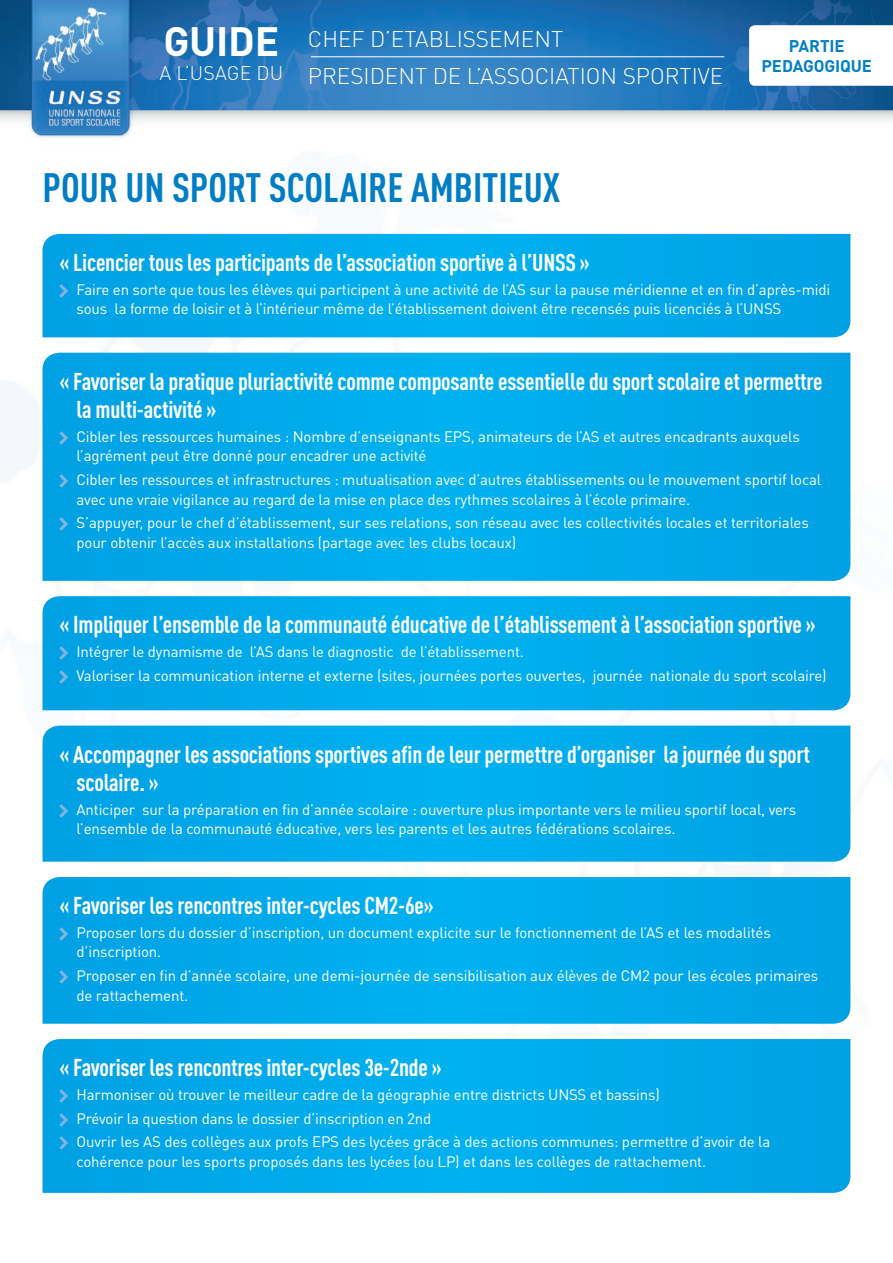
<style>
.page{position:relative;width:893px;height:1263px;background:#fff}
.page>*{position:absolute;margin:0;border:0;box-sizing:border-box;transform-origin:0 0}
.t1{font:700 40.5px "DIN Cond";color:#007ec5}
.t2{font:700 40.5px "DIN Pro";letter-spacing:-.005em;color:#fff}
.t3{font:700 24px/28.5px "DIN Cond";letter-spacing:-.01em;color:#fff}
.t4{font:300 22.5px/37px "DIN Pro";color:#fff}
.t5{font:300 19.5px "DIN Pro";letter-spacing:.01em;color:#fff}
.t6{font:700 16.8px/19.8px "DIN Pro";letter-spacing:-.005em;color:#007ec5;text-align:center}
.t7{font:15px/19.5px "DIN Pro";letter-spacing:-.01em;color:#fff}
</style>
<div class="page">
<img style="left:0;top:0;width:893px;height:1193px">
<svg style="left:749px;top:25px;width:144px;height:61px"></svg>
<hr style="left:311px;top:56px;width:413px;height:1px;background:#fff">
<div style="left:43px;top:1039px;width:807px;height:154px;background:#00a9e9"></div>
<div style="left:43px;top:877px;width:807px;height:147px;background:#00a9e9"></div>
<div style="left:43px;top:726px;width:807px;height:136px;background:#00a9e9"></div>
<div style="left:43px;top:596px;width:807px;height:114px;background:#00a9e9"></div>
<div style="left:43px;top:353px;width:807px;height:228px;background:#00a9e9"></div>
<div style="left:43px;top:234px;width:807px;height:103px;background:#00a9e9"></div>
<svg style="left:60px;top:1089px;width:8px;height:13px"></svg>
<svg style="left:60px;top:1113px;width:8px;height:13px"></svg>
<svg style="left:60px;top:1136px;width:8px;height:14px"></svg>
<svg style="left:60px;top:927px;width:8px;height:13px"></svg>
<svg style="left:60px;top:970px;width:8px;height:14px"></svg>
<svg style="left:60px;top:804px;width:8px;height:13px"></svg>
<svg style="left:60px;top:646px;width:8px;height:14px"></svg>
<svg style="left:60px;top:670px;width:8px;height:13px"></svg>
<svg style="left:60px;top:431px;width:8px;height:14px"></svg>
<svg style="left:60px;top:474px;width:8px;height:14px"></svg>
<svg style="left:60px;top:518px;width:8px;height:13px"></svg>
<svg style="left:60px;top:284px;width:8px;height:13px"></svg>
<h1 class="t2" style="left:164px;top:14px;width:117px">GUIDE</h1>
<h3 class="t5" style="left:159px;top:59px;width:125px">A L’USAGE DU</h3>
<h3 class="t4" style="left:308px;top:19px;width:417px">CHEF D’ETABLISSEMENT<br>PRESIDENT DE L’ASSOCIATION SPORTIVE</h3>
<p class="t6" style="left:761px;top:35px;width:112px">PARTIE<br>PEDAGOGIQUE</p>
<h1 class="t1" style="left:43px;top:163px;width:519px">POUR UN SPORT SCOLAIRE AMBITIEUX</h1>
<h2 class="t3" style="left:60px;top:247px;width:532px">« Licencier tous les participants de l’association sportive à l’UNSS »</h2>
<p class="t7" style="left:77px;top:279px;width:755px">Faire en sorte que tous les élèves qui participent à une activité de l’AS sur la pause méridienne et en fin d’après-midi sous la forme de loisir et à l’intérieur même de l’établissement doivent être recensés puis licenciés à l’UNSS</p>
<h2 class="t3" style="left:77px;top:366px;width:747px;text-indent:-17px">« Favoriser la pratique pluriactivité comme composante essentielle du sport scolaire et permettre la multi-activité »</h2>
<p class="t7" style="left:77px;top:426px;width:725px">Cibler les ressources humaines : Nombre d’enseignants EPS, animateurs de l’AS et autres encadrants auxquels l’agrément peut être donné pour encadrer une activité</p>
<p class="t7" style="left:77px;top:469px;width:746px">Cibler les ressources et infrastructures : mutualisation avec d’autres établissements ou le mouvement sportif local avec une vraie vigilance au regard de la mise en place des rythmes scolaires à l’école primaire.</p>
<p class="t7" style="left:77px;top:513px;width:734px">S’appuyer, pour le chef d’établissement, sur ses relations, son réseau avec les collectivités locales et territoriales pour obtenir l’accès aux installations (partage avec les clubs locaux)</p>
<h2 class="t3" style="left:60px;top:610px;width:758px">« Impliquer l’ensemble de la communauté éducative de l’établissement à l’association sportive »</h2>
<p class="t7" style="left:77px;top:639px;width:752px;line-height:23.7px">Intégrer le dynamisme de l’AS dans le diagnostic de l’établissement.<br>Valoriser la communication interne et externe (sites, journées portes ouvertes, journée nationale du sport scolaire)</p>
<h2 class="t3" style="left:77px;top:739px;width:735px;text-indent:-17px">« Accompagner les associations sportives afin de leur permettre d’organiser la journée du sport scolaire. »</h2>
<p class="t7" style="left:77px;top:799px;width:721px">Anticiper sur la préparation en fin d’année scolaire : ouverture plus importante vers le milieu sportif local, vers l’ensemble de la communauté éducative, vers les parents et les autres fédérations scolaires.</p>
<h2 class="t3" style="left:60px;top:890px;width:376px">« Favoriser les rencontres inter-cycles CM2-6e»</h2>
<p class="t7" style="left:77px;top:922px;width:696px">Proposer lors du dossier d’inscription, un document explicite sur le fonctionnement de l’AS et les modalités d’inscription.</p>
<p class="t7" style="left:77px;top:965px;width:743px">Proposer en fin d’année scolaire, une demi-journée de sensibilisation aux élèves de CM2 pour les écoles primaires de rattachement.</p>
<h2 class="t3" style="left:60px;top:1052px;width:384px">« Favoriser les rencontres inter-cycles 3e-2nde »</h2>
<p class="t7" style="left:77px;top:1082px;width:695px;line-height:23.7px">Harmoniser où trouver le meilleur cadre de la géographie entre districts UNSS et bassins)<br>Prévoir la question dans le dossier d’inscription en 2nd<br>Ouvrir les AS des collèges aux profs EPS des lycées grâce à des actions communes: permettre d’avoir de la</p>
<p class="t7" style="left:77px;top:1151px;width:631px">cohérence pour les sports proposés dans les lycées (ou LP) et dans les collèges de rattachement.</p>
</div>
